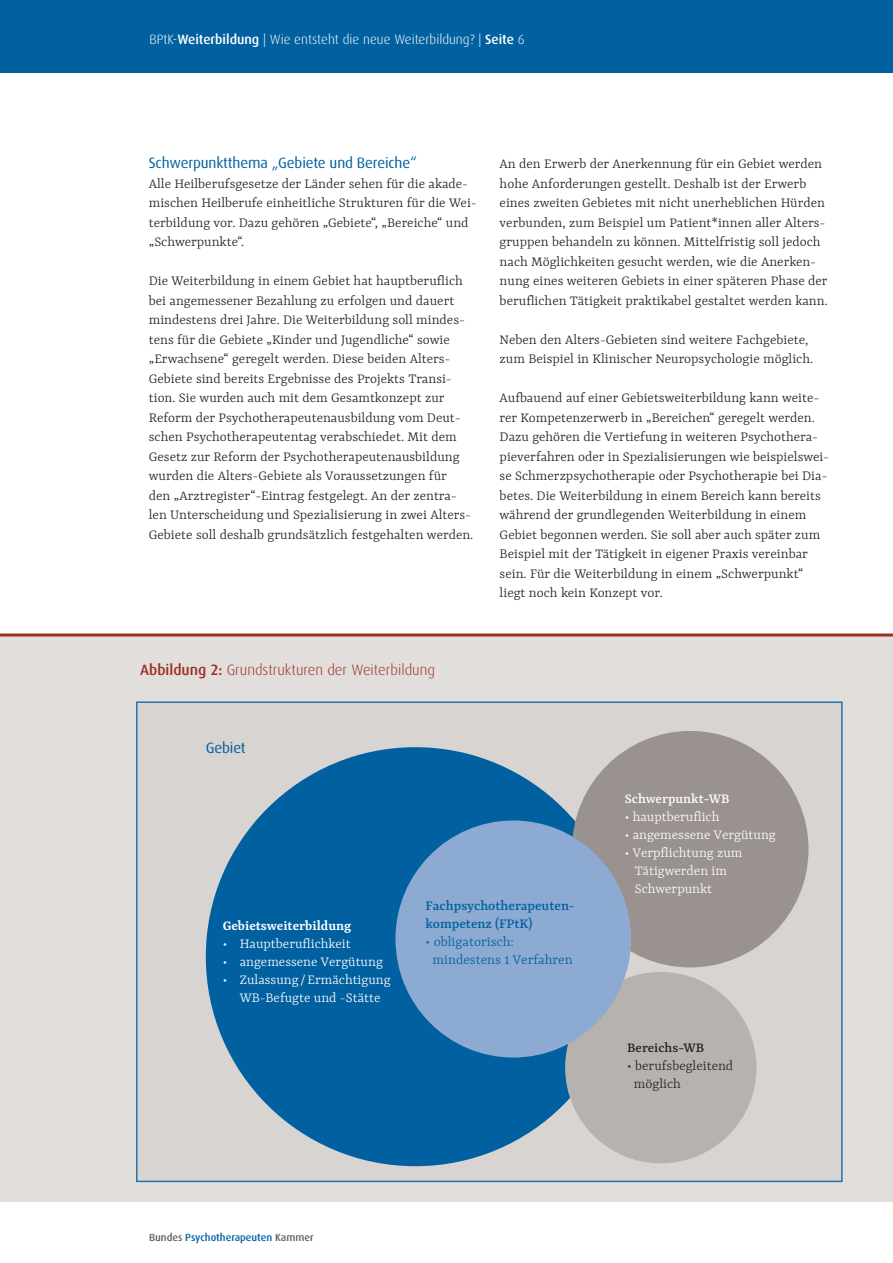
<style>
.page{position:relative;width:893px;height:1263px;background:#fff}
.page>*{position:absolute;margin:0;border:0;box-sizing:border-box;transform-origin:0 0}
.fliesstext_yrsa_10_1{font:500 15.15px/18px "Yrsa";color:#0060a0}
.fliesstext_yrsa_10_1-2{font:300 15.15px "Yrsa";color:#0060a0}
.fliesstext_yrsa_10_1-3{font:300 15px/19.5px "Yrsa";color:#231f20}
.fliesstext_yrsa_10_1-4{font:300 15px/18px "Yrsa";color:#fff}
.fliesstext_yrsa_10_1-5{font:300 15px "Dax";color:#9e2e24}
.H2_subline_12{font:15px "Dax";letter-spacing:-.01em;color:#0060a0}
.fliesstext_yrsa_10_1-6{font:300 15px/18px "Yrsa";color:#2a211e}
.fliesstext_yrsa_10_1-7{font:600 15px "Yrsa";color:#fff}
.fliesstext_yrsa_10_1-8{font:500 15px "Yrsa";color:#fff}
.fliesstext_yrsa_10_1-9{font:500 15px "Yrsa";color:#2a211e}
.Grafik_Tabelle_Dax_b{font:15px "Dax";letter-spacing:-.01em;color:#0060a0}
.t1{font:300 13.5px "Dax";color:#fff}
.t2{font:500 10.5px "Dax";color:#0060a0}
.s1{font-weight:500}
.s2{color:#655c57}
</style>
<div class="page">
<div style="left:0;top:0;width:893px;height:72px;background:#0060a0"></div>
<div style="left:0;top:636px;width:893px;height:566px;background:#e1dedc"></div>
<div style="left:136px;top:701px;width:707px;height:481px;background:#d7d4d1;border:2px solid #2574ae"></div>
<div style="left:206px;top:747px;width:419px;height:419px;background:#0060a0;border-radius:50%"></div>
<div style="left:572px;top:731px;width:236px;height:236px;background:#99928e;border-radius:50%"></div>
<div style="left:565px;top:972px;width:191px;height:191px;background:#b8b2ae;border-radius:50%"></div>
<hr style="left:0;top:633px;width:893px;height:3px;background:#9e2e24">
<div style="left:395px;top:820px;width:236px;height:237px;background:#8dabd2;border-radius:50%"></div>
<p class="t1" style="left:149px;top:32px;width:377px">BPtK-<span class="s1">Weiterbildung</span> | Wie entsteht die neue Weiterbildung? | <span class="s1">Seite</span> 6</p>
<h2 class="H2_subline_12" style="left:149px;top:155px;width:269px">Schwerpunktthema „Gebiete und Bereiche“</h2>
<p class="fliesstext_yrsa_10_1-3" style="left:149px;top:173px;width:329px">Alle Heilberufsgesetze der Länder sehen für die akade&shy;mischen Heilberufe einheitliche Strukturen für die Wei&shy;terbildung vor. Dazu gehören „Gebiete“, „Bereiche“ und „Schwerpunkte“.</p>
<p class="fliesstext_yrsa_10_1-3" style="left:149px;top:271px;width:326px">Die Weiterbildung in einem Gebiet hat hauptberuflich bei angemessener Bezahlung zu erfolgen und dauert mindestens drei Jahre. Die Weiterbildung soll mindes&shy;tens für die Gebiete „Kinder und Jugendliche“ sowie „Erwachsene“ geregelt werden. Diese beiden Alters-Gebiete sind bereits Ergebnisse des Projekts Transi&shy;tion. Sie wurden auch mit dem Gesamtkonzept zur Reform der Psychotherapeutenausbildung vom Deut&shy;schen Psychotherapeutentag verabschiedet. Mit dem Gesetz zur Reform der Psychotherapeutenausbildung wurden die Alters-Gebiete als Voraussetzungen für<br>den „Arztregister“-Eintrag festgelegt. An der zentra&shy;len Unterscheidung und Spezialisierung in zwei Alters-Gebiete soll deshalb grundsätzlich festgehalten werden.</p>
<p class="fliesstext_yrsa_10_1-3" style="left:500px;top:154px;width:330px">An den Erwerb der Anerkennung für ein Gebiet werden hohe Anforderungen gestellt. Deshalb ist der Erwerb eines zweiten Gebietes mit nicht unerheblichen Hürden verbunden, zum Beispiel um Patient*innen aller Alters&shy;gruppen behandeln zu können. Mittelfristig soll jedoch nach Möglichkeiten gesucht werden, wie die Anerken&shy;nung eines weiteren Gebiets in einer späteren Phase der beruflichen Tätigkeit praktikabel gestaltet werden kann.</p>
<p class="fliesstext_yrsa_10_1-3" style="left:500px;top:329px;width:315px">Neben den Alters-Gebieten sind weitere Fachgebiete, zum Beispiel in Klinischer Neuropsychologie möglich.</p>
<p class="fliesstext_yrsa_10_1-3" style="left:500px;top:388px;width:331px">Aufbauend auf einer Gebietsweiterbildung kann weite&shy;rer Kompetenzerwerb in „Bereichen“ geregelt werden.<br>Dazu gehören die Vertiefung in weiteren Psychothera&shy;pieverfahren oder in Spezialisierungen wie beispielswei&shy;se Schmerzpsychotherapie oder Psychotherapie bei Dia&shy;betes. Die Weiterbildung in einem Bereich kann bereits während der grundlegenden Weiterbildung in einem Gebiet begonnen werden. Sie soll aber auch später zum Beispiel mit der Tätigkeit in eigener Praxis vereinbar sein. Für die Weiterbildung in einem „Schwerpunkt“ liegt noch kein Konzept vor.</p>
<p class="fliesstext_yrsa_10_1-5" style="left:140px;top:662px;width:296px"><span class="s1">Abbildung 2:</span> Grundstrukturen der Weiterbildung</p>
<p class="Grafik_Tabelle_Dax_b" style="left:206px;top:740px;width:41px">Gebiet</p>
<p class="fliesstext_yrsa_10_1-8" style="left:625px;top:790px;width:106px">Schwerpunkt-WB</p>
<p class="fliesstext_yrsa_10_1-4" style="left:625px;top:807px;width:96px">• hauptberuflich</p>
<p class="fliesstext_yrsa_10_1-4" style="left:625px;top:825px;width:152px">• angemessene Vergütung</p>
<p class="fliesstext_yrsa_10_1-4" style="left:635px;top:843px;width:109px;text-indent:-10px">• Verpflichtung zum<br>Tätigwerden im<br>Schwerpunkt</p>
<p class="fliesstext_yrsa_10_1-7" style="left:223px;top:917px;width:130px">Gebietsweiterbildung</p>
<p class="fliesstext_yrsa_10_1-4" style="left:223px;top:934px;width:129px">• Hauptberuflichkeit</p>
<p class="fliesstext_yrsa_10_1-4" style="left:223px;top:952px;width:162px">• angemessene Vergütung</p>
<p class="fliesstext_yrsa_10_1-4" style="left:223px;top:970px;width:169px;text-align:center">• Zulassung /Ermächtigung<br>WB-Befugte und -Stätte</p>
<p class="fliesstext_yrsa_10_1" style="left:426px;top:896px;width:151px">Fachpsychotherapeuten&shy;kompetenz (FPtK)</p>
<p class="fliesstext_yrsa_10_1-2" style="left:426px;top:933px;width:90px">• obligatorisch:</p>
<p class="fliesstext_yrsa_10_1-2" style="left:432px;top:951px;width:142px">mindestens 1 Verfahren</p>
<p class="fliesstext_yrsa_10_1-9" style="left:627px;top:1040px;width:79px">Bereichs-WB</p>
<p class="fliesstext_yrsa_10_1-6" style="left:634px;top:1057px;width:101px;text-indent:-7px">• berufsbegleitend möglich</p>
<p class="t2" style="left:149px;top:1231px;width:166px"><span class="s2">Bundes</span> Psychotherapeuten <span class="s2">Kammer</span></p>
</div>
